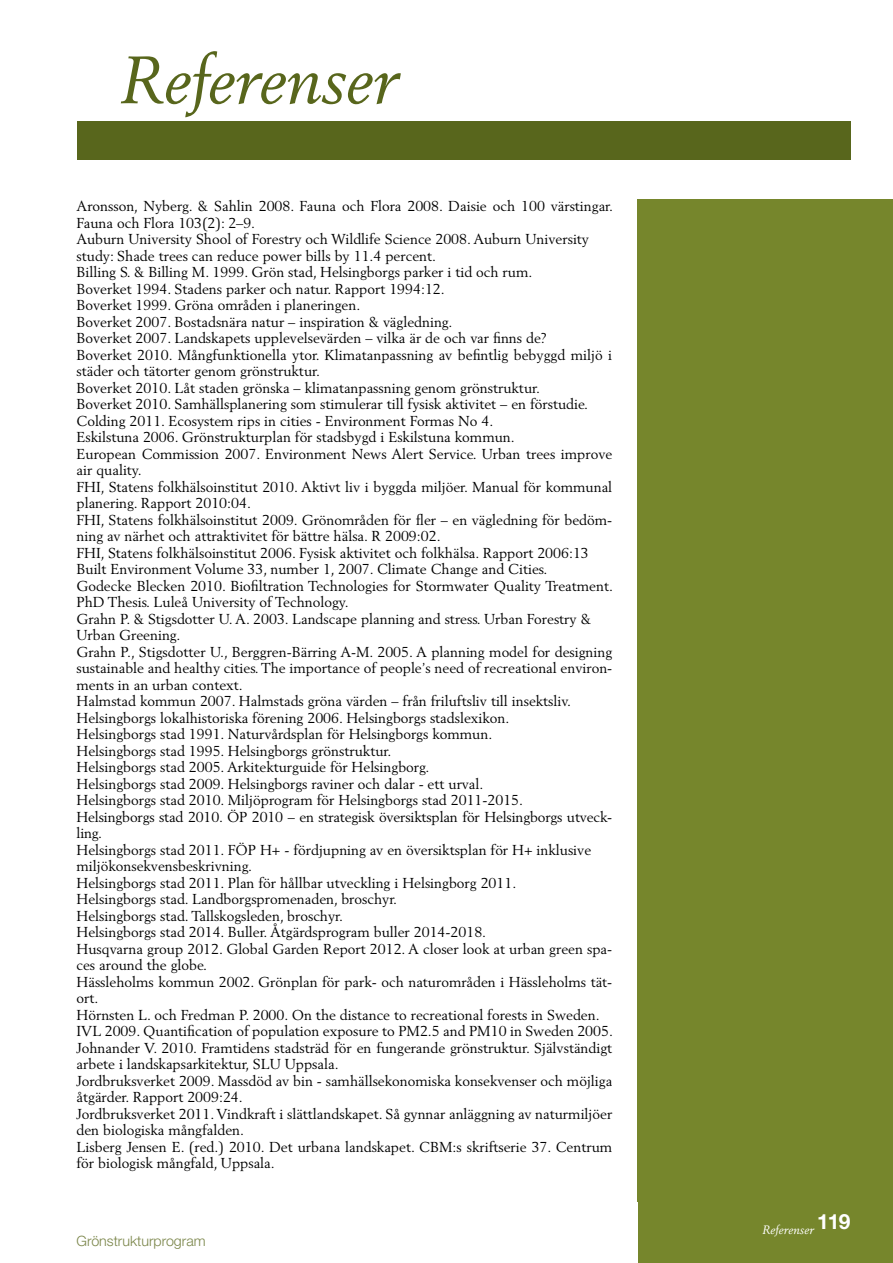
<style>
.page{position:relative;width:893px;height:1263px;background:#fff}
.page>*{position:absolute;margin:0;border:0;box-sizing:border-box;transform-origin:0 0}
.Rubrik_avsnitt{font:italic 66px "Berling LT Std";color:#58661c}
.t1{font:700 21px "Helvetica Neue LT Std";color:#fff}
.Brödtext{font:14.25px/16.5px "Berling LT Std";color:#000}
.t2{font:300 14.25px "Helvetica Neue LT Std";color:#7a8549}
.t3{font:italic 12px "Berling LT Std";letter-spacing:.01em;color:#fff}
</style>
<div class="page">
<div style="left:638px;top:1178px;width:255px;height:85px;background:#76862c"></div>
<div style="left:77px;top:121px;width:773px;height:38px;background:#58661c"></div>
<div style="left:638px;top:200px;width:255px;height:1002px;background:#76862c"></div>
<p class="Rubrik_avsnitt" style="left:120px;top:40px;width:279px">Referenser</p>
<p class="Brödtext" style="left:77px;top:198px;width:538px">Aronsson, Nyberg. &amp; Sahlin 2008. Fauna och Flora 2008. Daisie och 100 värstingar.<br>Fauna och Flora 103(2): 2–9.</p>
<p class="Brödtext" style="left:77px;top:231px;width:514px">Auburn University Shool of Forestry och Wildlife Science 2008. Auburn University</p>
<p class="Brödtext" style="left:77px;top:247px;width:361px">study: Shade trees can reduce power bills by 11.4 percent.</p>
<p class="Brödtext" style="left:77px;top:264px;width:457px">Billing S. &amp; Billing M. 1999. Grön stad, Helsingborgs parker i tid och rum.</p>
<p class="Brödtext" style="left:77px;top:280px;width:370px">Boverket 1994. Stadens parker och natur. Rapport 1994:12.</p>
<p class="Brödtext" style="left:77px;top:297px;width:285px">Boverket 1999. Gröna områden i planeringen.</p>
<p class="Brödtext" style="left:77px;top:313px;width:377px">Boverket 2007. Bostadsnära natur – inspiration &amp; vägledning.</p>
<p class="Brödtext" style="left:77px;top:330px;width:472px">Boverket 2007. Landskapets upplevelsevärden – vilka är de och var finns de?</p>
<p class="Brödtext" style="left:77px;top:346px;width:537px">Boverket 2010. Mångfunktionella ytor. Klimatanpassning av befintlig bebyggd miljö i städer och tätorter genom grönstruktur.</p>
<p class="Brödtext" style="left:77px;top:379px;width:465px">Boverket 2010. Låt staden grönska – klimatanpassning genom grönstruktur.</p>
<p class="Brödtext" style="left:77px;top:396px;width:513px">Boverket 2010. Samhällsplanering som stimulerar till fysisk aktivitet – en förstudie.</p>
<p class="Brödtext" style="left:77px;top:412px;width:418px">Colding 2011. Ecosystem rips in cities - Environment Formas No 4.</p>
<p class="Brödtext" style="left:77px;top:429px;width:440px">Eskilstuna 2006. Grönstrukturplan för stadsbygd i Eskilstuna kommun.</p>
<p class="Brödtext" style="left:77px;top:445px;width:537px">European Commission 2007. Environment News Alert Service. Urban trees improve air quality.</p>
<p class="Brödtext" style="left:77px;top:478px;width:537px">FHI, Statens folkhälsoinstitut 2010. Aktivt liv i byggda miljöer. Manual för kommunal planering. Rapport 2010:04.</p>
<p class="Brödtext" style="left:77px;top:511px;width:537px">FHI, Statens folkhälsoinstitut 2009. Grönområden för fler – en vägledning för bedöm&shy;ning av närhet och attraktivitet för bättre hälsa. R 2009:02.</p>
<p class="Brödtext" style="left:77px;top:544px;width:514px">FHI, Statens folkhälsoinstitut 2006. Fysisk aktivitet och folkhälsa. Rapport 2006:13</p>
<p class="Brödtext" style="left:77px;top:561px;width:472px">Built Environment Volume 33, number 1, 2007. Climate Change and Cities.</p>
<p class="Brödtext" style="left:77px;top:577px;width:538px">Godecke Blecken 2010. Biofiltration Technologies for Stormwater Quality Treatment.<br>PhD Thesis. Luleå University of Technology.</p>
<p class="Brödtext" style="left:77px;top:610px;width:516px">Grahn P. &amp; Stigsdotter U. A. 2003. Landscape planning and stress. Urban Forestry &amp;</p>
<p class="Brödtext" style="left:77px;top:627px;width:105px">Urban Greening.</p>
<p class="Brödtext" style="left:77px;top:643px;width:537px;text-align:justify">Grahn P., Stigsdotter U., Berggren-Bärring A-M. 2005. A planning model for designing sustainable and healthy cities. The importance of people’s need of recreational environ&shy;ments in an urban context.</p>
<p class="Brödtext" style="left:77px;top:693px;width:496px">Halmstad kommun 2007. Halmstads gröna värden – från friluftsliv till insektsliv.</p>
<p class="Brödtext" style="left:77px;top:709px;width:434px">Helsingborgs lokalhistoriska förening 2006. Helsingborgs stadslexikon.</p>
<p class="Brödtext" style="left:77px;top:726px;width:417px">Helsingborgs stad 1991. Naturvårdsplan för Helsingborgs kommun.</p>
<p class="Brödtext" style="left:77px;top:742px;width:316px">Helsingborgs stad 1995. Helsingborgs grönstruktur.</p>
<p class="Brödtext" style="left:77px;top:759px;width:355px">Helsingborgs stad 2005. Arkitekturguide för Helsingborg.</p>
<p class="Brödtext" style="left:77px;top:775px;width:408px">Helsingborgs stad 2009. Helsingborgs raviner och dalar - ett urval.</p>
<p class="Brödtext" style="left:77px;top:792px;width:448px">Helsingborgs stad 2010. Miljöprogram för Helsingborgs stad 2011-2015.</p>
<p class="Brödtext" style="left:77px;top:808px;width:537px">Helsingborgs stad 2010. ÖP 2010 – en strategisk översiktsplan för Helsingborgs utveck&shy;ling.</p>
<p class="Brödtext" style="left:77px;top:841px;width:516px">Helsingborgs stad 2011. FÖP H+ - fördjupning av en översiktsplan för H+ inklusive</p>
<p class="Brödtext" style="left:77px;top:858px;width:177px">miljökonsekvensbeskrivning.</p>
<p class="Brödtext" style="left:77px;top:874px;width:441px">Helsingborgs stad 2011. Plan för hållbar utveckling i Helsingborg 2011.</p>
<p class="Brödtext" style="left:77px;top:891px;width:322px">Helsingborgs stad. Landborgspromenaden, broschyr.</p>
<p class="Brödtext" style="left:77px;top:907px;width:268px">Helsingborgs stad. Tallskogsleden, broschyr.</p>
<p class="Brödtext" style="left:77px;top:924px;width:411px">Helsingborgs stad 2014. Buller. Åtgärdsprogram buller 2014-2018.</p>
<p class="Brödtext" style="left:77px;top:940px;width:537px">Husqvarna group 2012. Global Garden Report 2012. A closer look at urban green spa&shy;ces around the globe.</p>
<p class="Brödtext" style="left:77px;top:973px;width:537px">Hässleholms kommun 2002. Grönplan för park- och naturområden i Hässleholms tät&shy;ort.</p>
<p class="Brödtext" style="left:77px;top:1006px;width:525px">Hörnsten L. och Fredman P. 2000. On the distance to recreational forests in Sweden.</p>
<p class="Brödtext" style="left:77px;top:1023px;width:538px">IVL 2009. Quantification of population exposure to PM2.5 and PM10 in Sweden 2005.</p>
<p class="Brödtext" style="left:77px;top:1039px;width:537px">Johnander V. 2010. Framtidens stadsträd för en fungerande grönstruktur. Självständigt arbete i landskapsarkitektur, SLU Uppsala.</p>
<p class="Brödtext" style="left:77px;top:1072px;width:537px">Jordbruksverket 2009. Massdöd av bin - samhällsekonomiska konsekvenser och möjliga åtgärder. Rapport 2009:24.</p>
<p class="Brödtext" style="left:77px;top:1105px;width:537px">Jordbruksverket 2011. Vindkraft i slättlandskapet. Så gynnar anläggning av naturmiljöer den biologiska mångfalden.</p>
<p class="Brödtext" style="left:77px;top:1138px;width:537px">Lisberg Jensen E. (red.) 2010. Det urbana landskapet. CBM:s skriftserie 37. Centrum för biologisk mångfald, Uppsala.</p>
<p class="t2" style="left:77px;top:1232px;width:131px">Grönstrukturprogram</p>
<h2 class="t1" style="left:817px;top:1209px;width:35px">119</h2>
<p class="t3" style="left:762px;top:1223px;width:53px">Referenser</p>
</div>
